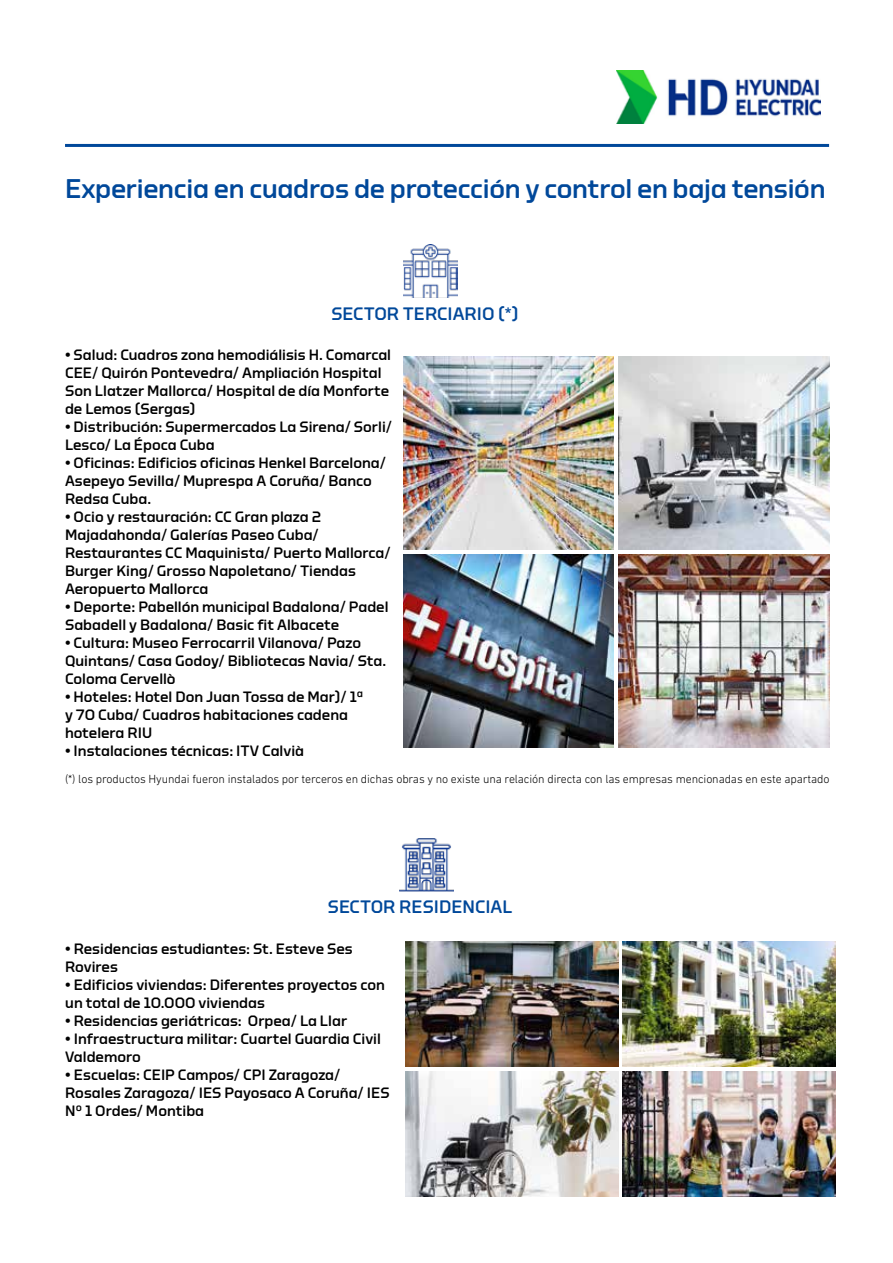
<style>
.page{position:relative;width:893px;height:1263px;background:#fff}
.page>*{position:absolute;margin:0;border:0;box-sizing:border-box;transform-origin:0 0}
.t1{font:500 27px "Torque";letter-spacing:-.01em;color:#00489a}
.t2{font:500 18px "Torque";color:#00489a}
.t3{font:500 15px/18px "Torque";color:#000}
.t4{font:300 12px "DIN Next LT Pro";letter-spacing:-.01em;color:#000}
</style>
<div class="page">
<hr style="left:65px;top:144px;width:764px;height:3px;background:#00489a">
<img style="left:616px;top:71px;width:205px;height:52px">
<img style="left:400px;top:838px;width:53px;height:53px">
<img style="left:404px;top:245px;width:54px;height:53px">
<svg style="left:404px;top:356px;width:401px;height:391px"></svg>
<img style="left:404px;top:356px;width:210px;height:193px">
<img style="left:404px;top:554px;width:210px;height:193px">
<img style="left:619px;top:356px;width:210px;height:193px">
<img style="left:619px;top:554px;width:210px;height:193px">
<div style="left:405px;top:941px;width:431px;height:255px;background:linear-gradient(to right,#fff,#fff)"></div>
<img style="left:622px;top:941px;width:214px;height:125px">
<img style="left:622px;top:1071px;width:214px;height:125px">
<img style="left:405px;top:941px;width:213px;height:125px">
<img style="left:405px;top:1071px;width:213px;height:125px">
<h1 class="t1" style="left:65px;top:173px;width:762px">Experiencia en cuadros de protección y control en baja tensión</h1>
<p class="t2" style="left:331px;top:304px;width:189px">SECTOR TERCIARIO (*)</p>
<p class="t3" style="left:65px;top:345px;width:328px">• Salud: Cuadros zona hemodiálisis H. Comarcal CEE/ Quirón Pontevedra/ Ampliación Hospital Son Llatzer Mallorca/ Hospital de día Monforte de Lemos (Sergas)</p>
<p class="t3" style="left:65px;top:417px;width:328px">• Distribución: Supermercados La Sirena/ Sorli/<br>Lesco/ La Época Cuba</p>
<p class="t3" style="left:65px;top:453px;width:323px">• Oficinas: Edificios oficinas Henkel Barcelona/<br>Asepeyo Sevilla/ Muprespa A Coruña/ Banco<br>Redsa Cuba.</p>
<p class="t3" style="left:65px;top:507px;width:327px">• Ocio y restauración: CC Gran plaza 2<br>Majadahonda/ Galerías Paseo Cuba/ Restaurantes CC Maquinista/ Puerto Mallorca/ Burger King/ Grosso Napoletano/ Tiendas Aeropuerto Mallorca</p>
<p class="t3" style="left:65px;top:597px;width:325px">• Deporte: Pabellón municipal Badalona/ Padel<br>Sabadell y Badalona/ Basic fit Albacete</p>
<p class="t3" style="left:65px;top:633px;width:323px">• Cultura: Museo Ferrocarril Vilanova/ Pazo<br>Quintans/ Casa Godoy/ Bibliotecas Navia/ Sta.<br>Coloma Cervellò</p>
<p class="t3" style="left:65px;top:687px;width:300px">• Hoteles: Hotel Don Juan Tossa de Mar)/ 1ª y 70 Cuba/ Cuadros habitaciones cadena hotelera RIU</p>
<p class="t3" style="left:65px;top:741px;width:241px">• Instalaciones técnicas: ITV Calvià</p>
<p class="t4" style="left:65px;top:772px;width:766px">(*) los productos Hyundai fueron instalados por terceros en dichas obras y no existe una relación directa con las empresas mencionadas en este apartado</p>
<p class="t2" style="left:328px;top:896px;width:186px">SECTOR RESIDENCIAL</p>
<p class="t3" style="left:65px;top:939px;width:289px">• Residencias estudiantes: St. Esteve Ses<br>Rovires</p>
<p class="t3" style="left:65px;top:975px;width:321px">• Edificios viviendas: Diferentes proyectos con un total de 10.000 viviendas</p>
<p class="t3" style="left:65px;top:1011px;width:283px">• Residencias geriátricas: Orpea/ La Llar</p>
<p class="t3" style="left:65px;top:1029px;width:317px">• Infraestructura militar: Cuartel Guardia Civil<br>Valdemoro</p>
<p class="t3" style="left:65px;top:1065px;width:326px">• Escuelas: CEIP Campos/ CPI Zaragoza/<br>Rosales Zaragoza/ IES Payosaco A Coruña/ IES<br>Nº 1 Ordes/ Montiba</p>
</div>
